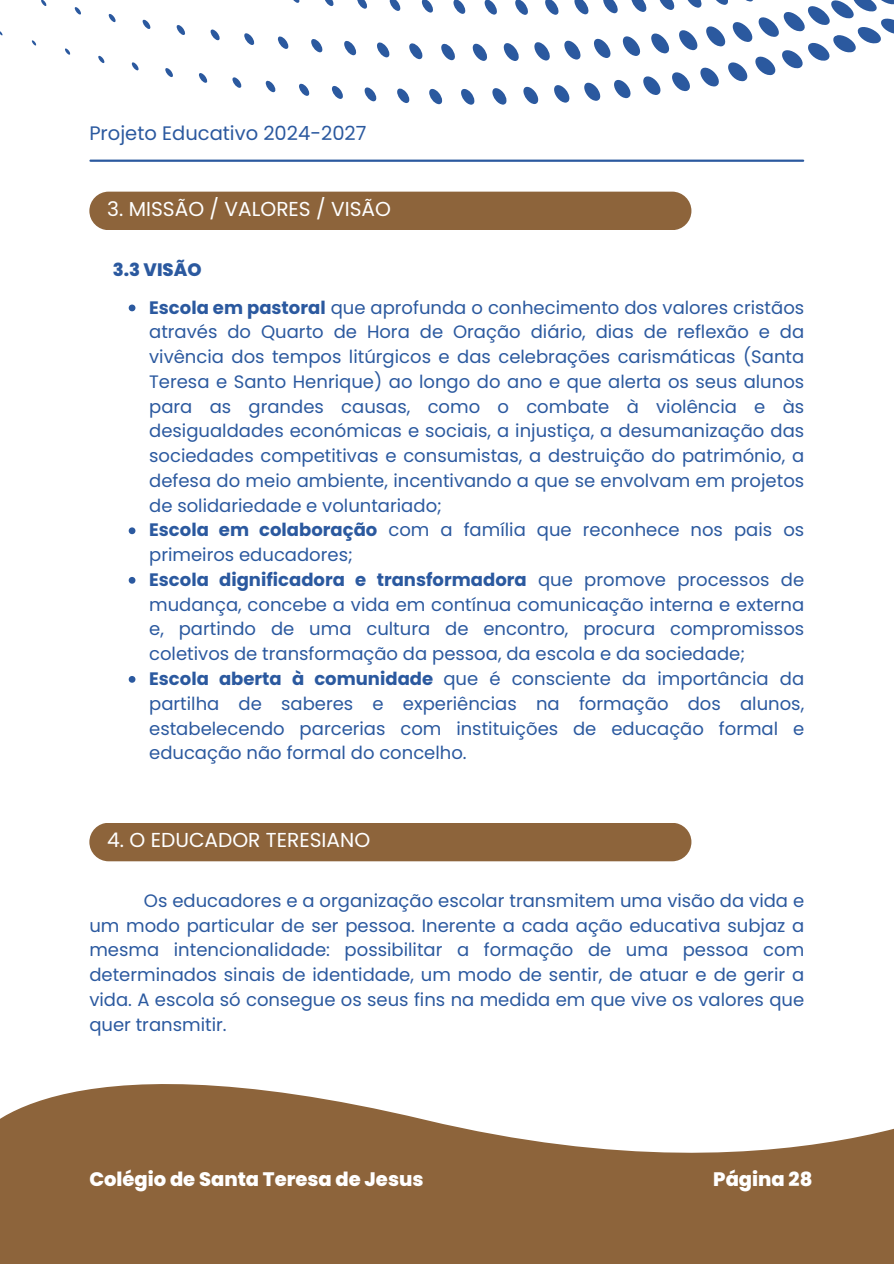
<style>
.page{position:relative;width:894px;height:1264px;background:#fff}
.page>*{position:absolute;margin:0;border:0;box-sizing:border-box;transform-origin:0 0}
.t1{font:20.1px "Poppins";color:#fff}
.t2{font:800 19.5px "Poppins";color:#fff}
.t3{font:19.5px "Poppins";color:#2b599f}
.t4{font:18px/24.8px "Poppins";color:#2b599f;text-align:justify}
.t5{font:800 18px "Poppins";color:#2b599f}
.s1{font-weight:700}
</style>
<div class="page">
<svg style="left:0;top:1084px;width:893px;height:179px;fill:#8d643b"></svg>
<svg style="left:31px;top:40px;width:6px;height:6px"></svg>
<svg style="left:65px;top:48px;width:6px;height:7px"></svg>
<svg style="left:98px;top:55px;width:7px;height:8px"></svg>
<svg style="left:131px;top:62px;width:8px;height:9px"></svg>
<svg style="left:165px;top:68px;width:8px;height:9px"></svg>
<svg style="left:199px;top:73px;width:9px;height:10px"></svg>
<svg style="left:41px;top:0;width:6px;height:6px"></svg>
<svg style="left:74px;top:7px;width:7px;height:8px"></svg>
<svg style="left:108px;top:14px;width:8px;height:9px"></svg>
<svg style="left:142px;top:19px;width:9px;height:10px"></svg>
<svg style="left:176px;top:25px;width:9px;height:10px"></svg>
<svg style="left:210px;top:29px;width:10px;height:12px"></svg>
<svg style="left:232px;top:0;width:661px;height:105px"></svg>
<hr style="left:90px;top:159px;width:712px;height:3px;background:#2b599f">
<div style="left:89px;top:192px;width:602px;height:38px;background:#8d643b;border-radius:19px"></div>
<svg style="left:129px;top:304px;width:6px;height:7px"></svg>
<svg style="left:129px;top:527px;width:6px;height:7px"></svg>
<svg style="left:129px;top:577px;width:6px;height:6px"></svg>
<svg style="left:129px;top:676px;width:6px;height:6px"></svg>
<div style="left:89px;top:822px;width:602px;height:39px;background:#8d643b;border-radius:19px"></div>
<h1 class="t3" style="left:89px;top:119px;width:278px">Projeto Educativo 2024-2027</h1>
<h4 class="t1" style="left:107px;top:195px;width:285px">3. MISSÃO / VALORES / VISÃO</h4>
<p class="t5" style="left:113px;top:257px;width:90px">3.3 VISÃO</p>
<p class="t4" style="left:149px;top:295px;width:656px"><span class="s1">Escola em pastoral</span> que aprofunda o conhecimento dos valores cristãos através do Quarto de Hora de Oração diário, dias de reflexão e da vivência dos tempos litúrgicos e das celebrações carismáticas (Santa Teresa e Santo Henrique) ao longo do ano e que alerta os seus alunos para as grandes causas, como o combate à violência e às desigualdades económicas e sociais, a injustiça, a desumanização das sociedades competitivas e consumistas, a destruição do património, a defesa do meio ambiente, incentivando a que se envolvam em projetos de solidariedade e voluntariado;</p>
<p class="t4" style="left:149px;top:517px;width:656px"><span class="s1">Escola em colaboração</span> com a família que reconhece nos pais os primeiros educadores;</p>
<p class="t4" style="left:149px;top:567px;width:656px"><span class="s1">Escola dignificadora e transformadora</span> que promove processos de mudança, concebe a vida em contínua comunicação interna e externa e, partindo de uma cultura de encontro, procura compromissos coletivos de transformação da pessoa, da escola e da sociedade;</p>
<h1 class="t4" style="left:149px;top:666px;width:656px"><span class="s1">Escola aberta à comunidade</span> que é consciente da importância da partilha de saberes e experiências na formação dos alunos, estabelecendo parcerias com instituições de educação formal e educação não formal do concelho.</h1>
<p class="t1" style="left:107px;top:825px;width:264px">4. O EDUCADOR TERESIANO</p>
<p class="t4" style="left:89px;top:888px;width:716px;text-indent:54px">Os educadores e a organização escolar transmitem uma visão da vida e um modo particular de ser pessoa. Inerente a cada ação educativa subjaz a mesma intencionalidade: possibilitar a formação de uma pessoa com determinados sinais de identidade, um modo de sentir, de atuar e de gerir a vida. A escola só consegue os seus fins na medida em que vive os valores que quer transmitir.</p>
<p class="t2" style="left:89px;top:1165px;width:335px">Colégio de Santa Teresa de Jesus</p>
<h3 class="t2" style="left:713px;top:1165px;width:101px">Página 28</h3>
</div>
